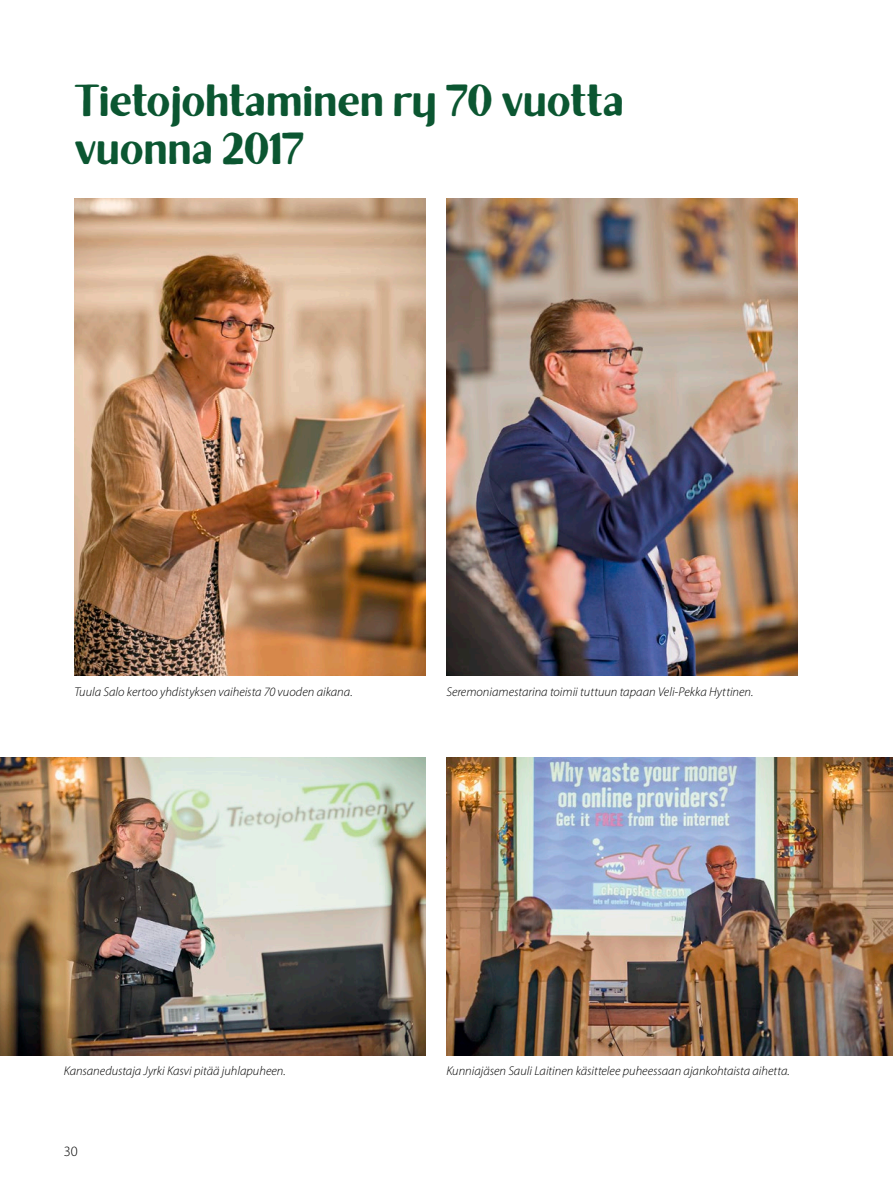
<style>
.page{position:relative;width:893px;height:1191px;background:#fff}
.page>*{position:absolute;margin:0;border:0;box-sizing:border-box;transform-origin:0 0}
.Otsikko{font:700 45px "Brixton Sans TC";letter-spacing:.005em;color:#0b5631}
.t1{font:300 14.25px "Myriad Pro";color:#000}
.KUVATEKSTI{font:italic 300 12.75px "Myriad Pro";color:#000}
</style>
<div class="page">
<img style="left:446px;top:198px;width:351px;height:478px">
<img style="left:74px;top:198px;width:351px;height:478px">
<img style="left:446px;top:757px;width:447px;height:298px">
<img style="left:0;top:757px;width:425px;height:298px">
<p class="Otsikko" style="left:74px;top:75px;width:551px">Tietojohtaminen ry 70 vuotta</p>
<p class="Otsikko" style="left:74px;top:123px;width:231px">vuonna 2017</p>
<p class="KUVATEKSTI" style="left:74px;top:685px;width:280px">Tuula Salo kertoo yhdistyksen vaiheista 70 vuoden aikana.</p>
<p class="KUVATEKSTI" style="left:446px;top:685px;width:309px">Seremoniamestarina toimii tuttuun tapaan Veli-Pekka Hyttinen.</p>
<p class="KUVATEKSTI" style="left:64px;top:1064px;width:223px">Kansanedustaja Jyrki Kasvi pitää juhlapuheen.</p>
<p class="KUVATEKSTI" style="left:446px;top:1064px;width:345px">Kunniajäsen Sauli Laitinen käsittelee puheessaan ajankohtaista aihetta.</p>
<p class="t1" style="left:64px;top:1143px;width:15px">30</p>
</div>
